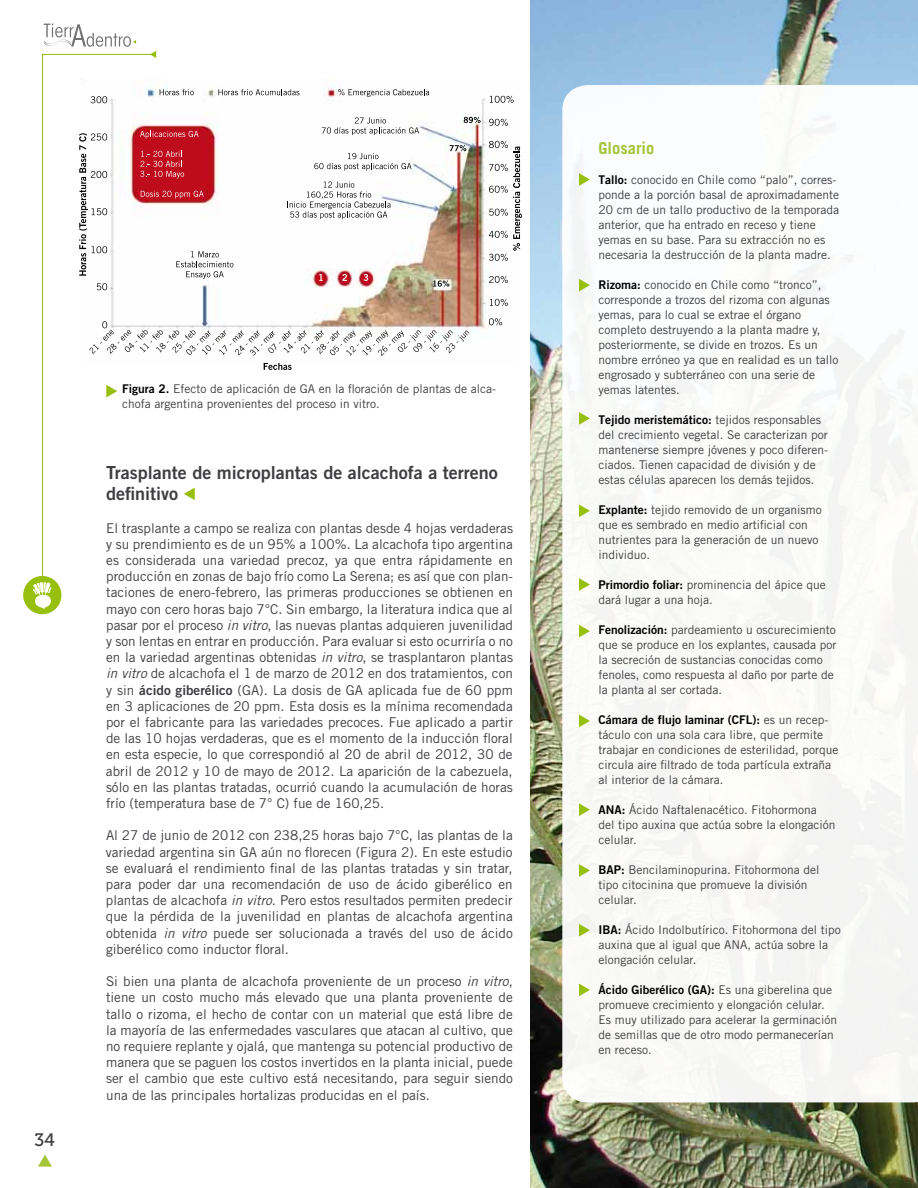
<style>
.page{position:relative;width:918px;height:1188px;background:#fff}
.page>*{position:absolute;margin:0;border:0;box-sizing:border-box;transform-origin:0 0}
.t1{font:18px/21.6px "Trade Gothic LT Std Bd 2";color:#3e3d40}
.t2{font:18px "Museo 500";color:#3e3d40}
.t3{font:700 16.5px "Trade Gothic LT Std";color:#a4c537}
.t4{font:13.5px/16.2px "Trade Gothic LT Std";color:#3e3d40;text-align:justify}
.t5{font:12px/15px "Trade Gothic LT Std";color:#3e3d40}
.t6{font:12px "Trade Gothic LT Std Bd 2";color:#000}
.s1{font-family:"Trade Gothic LT Std Bd 2";color:#000}
.s2{font-style:italic}
.s3{font-family:"Trade Gothic LT Std Bd 2"}
.s4{font-family:"Trade Gothic LT Std";color:#3e3d40}
</style>
<div class="page">
<svg style="left:38px;top:1155px;width:14px;height:12px"></svg>
<svg style="left:42px;top:54px;width:108px;height:524px"></svg>
<svg style="left:150px;top:51px;width:6px;height:7px"></svg>
<div style="left:23px;top:576px;width:38px;height:38px;background:#97bf0d;border-radius:50%"></div>
<svg style="left:33px;top:582px;width:19px;height:28px"></svg>
<svg style="left:44px;top:24px;width:92px;height:23px"></svg>
<img style="left:530px;top:0;width:388px;height:1188px">
<svg style="left:562px;top:85px;width:356px;height:1017px"></svg>
<svg style="left:184px;top:488px;width:11px;height:12px"></svg>
<svg style="left:106px;top:385px;width:11px;height:12px"></svg>
<svg style="left:579px;top:173px;width:11px;height:13px"></svg>
<svg style="left:579px;top:279px;width:11px;height:12px"></svg>
<svg style="left:579px;top:412px;width:11px;height:13px"></svg>
<svg style="left:579px;top:504px;width:11px;height:13px"></svg>
<svg style="left:579px;top:578px;width:11px;height:13px"></svg>
<svg style="left:579px;top:625px;width:11px;height:12px"></svg>
<svg style="left:579px;top:715px;width:11px;height:12px"></svg>
<svg style="left:579px;top:803px;width:11px;height:13px"></svg>
<svg style="left:579px;top:864px;width:11px;height:13px"></svg>
<svg style="left:579px;top:924px;width:11px;height:13px"></svg>
<svg style="left:579px;top:984px;width:11px;height:12px"></svg>
<img style="left:82px;top:79px;width:431px;height:285px">
<svg style="left:264px;top:363px;width:28px;height:7px"></svg>
<svg style="left:176px;top:251px;width:57px;height:28px"></svg>
<svg style="left:140px;top:131px;width:59px;height:8px"></svg>
<svg style="left:140px;top:151px;width:44px;height:27px"></svg>
<svg style="left:141px;top:191px;width:63px;height:7px"></svg>
<svg style="left:319px;top:274px;width:4px;height:7px"></svg>
<svg style="left:342px;top:274px;width:5px;height:7px"></svg>
<svg style="left:363px;top:274px;width:5px;height:7px"></svg>
<svg style="left:433px;top:280px;width:16px;height:7px"></svg>
<svg style="left:450px;top:145px;width:16px;height:6px"></svg>
<svg style="left:464px;top:117px;width:17px;height:6px"></svg>
<svg style="left:314px;top:153px;width:98px;height:18px"></svg>
<svg style="left:322px;top:117px;width:97px;height:18px"></svg>
<svg style="left:160px;top:89px;width:34px;height:6px"></svg>
<svg style="left:218px;top:89px;width:82px;height:6px"></svg>
<svg style="left:338px;top:89px;width:91px;height:8px"></svg>
<svg style="left:287px;top:182px;width:104px;height:37px"></svg>
<svg style="left:89px;top:321px;width:380px;height:35px"></svg>
<svg style="left:97px;top:283px;width:10px;height:7px"></svg>
<svg style="left:489px;top:318px;width:13px;height:7px"></svg>
<svg style="left:490px;top:299px;width:18px;height:7px"></svg>
<svg style="left:489px;top:276px;width:19px;height:7px"></svg>
<svg style="left:489px;top:141px;width:33px;height:120px"></svg>
<svg style="left:489px;top:119px;width:19px;height:7px"></svg>
<svg style="left:490px;top:96px;width:24px;height:7px"></svg>
<svg style="left:79px;top:133px;width:28px;height:143px"></svg>
<svg style="left:91px;top:96px;width:16px;height:7px"></svg>
<h1 class="t2" style="left:35px;top:1130px;width:22px">34</h1>
<p class="t5" style="left:122px;top:382px;width:375px"><span class="s1">Figura 2.</span> Efecto de aplicación de GA en la floración de plantas de alca&shy;chofa argentina provenientes del proceso in vitro.</p>
<h1 class="t1" style="left:106px;top:461px;width:393px">Trasplante de microplantas de alcachofa a terreno definitivo</h1>
<p class="t4" style="left:106px;top:520px;width:409px">El trasplante a campo se realiza con plantas desde 4 hojas verdaderas y su prendimiento es de un 95% a 100%. La alcachofa tipo argentina es considerada una variedad precoz, ya que entra rápidamente en producción en zonas de bajo frío como La Serena; es así que con plan&shy;taciones de enero-febrero, las primeras producciones se obtienen en mayo con cero horas bajo 7°C. Sin embargo, la literatura indica que al pasar por el proceso <span class="s2">in vitro</span>, las nuevas plantas adquieren juvenilidad y son lentas en entrar en producción. Para evaluar si esto ocurriría o no en la variedad argentinas obtenidas <span class="s2">in vitro</span>, se trasplantaron plantas <span class="s2">in vitro</span> de alcachofa el 1 de marzo de 2012 en dos tratamientos, con y sin <span class="s3">ácido giberélico</span> (GA). La dosis de GA aplicada fue de 60 ppm en 3 aplicaciones de 20 ppm. Esta dosis es la mínima recomendada por el fabricante para las variedades precoces. Fue aplicado a partir de las 10 hojas verdaderas, que es el momento de la inducción floral en esta especie, lo que correspondió al 20 de abril de 2012, 30 de abril de 2012 y 10 de mayo de 2012. La aparición de la cabezuela, sólo en las plantas tratadas, ocurrió cuando la acumulación de horas frío (temperatura base de 7° C) fue de 160,25.</p>
<p class="t4" style="left:106px;top:827px;width:408px">Al 27 de junio de 2012 con 238,25 horas bajo 7°C, las plantas de la variedad argentina sin GA aún no florecen (Figura 2). En este estudio se evaluará el rendimiento final de las plantas tratadas y sin tratar, para poder dar una recomendación de uso de ácido giberélico en plantas de alcachofa <span class="s2">in vitro</span>. Pero estos resultados permiten predecir que la pérdida de la juvenilidad en plantas de alcachofa argentina obtenida <span class="s2">in vitro</span> puede ser solucionada a través del uso de ácido giberélico como inductor floral.</p>
<p class="t4" style="left:106px;top:973px;width:408px">Si bien una planta de alcachofa proveniente de un proceso <span class="s2">in vitro</span>, tiene un costo mucho más elevado que una planta proveniente de tallo o rizoma, el hecho de contar con un material que está libre de la mayoría de las enfermedades vasculares que atacan al cultivo, que no requiere replante y ojalá, que mantenga su potencial productivo de manera que se paguen los costos invertidos en la planta inicial, puede ser el cambio que este cultivo está necesitando, para seguir siendo una de las principales hortalizas producidas en el país.</p>
<p class="t3" style="left:598px;top:138px;width:57px">Glosario</p>
<p class="t5" style="left:598px;top:172px;width:242px"><span class="s1">Tallo:</span> conocido en Chile como “palo”, corres&shy;ponde a la porción basal de aproximadamente 20 cm de un tallo productivo de la temporada anterior, que ha entrado en receso y tiene yemas en su base. Para su extracción no es necesaria la destrucción de la planta madre.</p>
<p class="t5" style="left:598px;top:277px;width:241px"><span class="s1">Rizoma:</span> conocido en Chile como “tronco”, corresponde a trozos del rizoma con algunas yemas, para lo cual se extrae el órgano completo destruyendo a la planta madre y, posteriormente, se divide en trozos. Es un nombre erróneo ya que en realidad es un tallo engrosado y subterráneo con una serie de yemas latentes.</p>
<p class="t6" style="left:598px;top:412px;width:224px">Tejido meristemático: <span class="s4">tejidos responsables</span></p>
<p class="t5" style="left:598px;top:427px;width:231px">del crecimiento vegetal. Se caracterizan por mantenerse siempre jóvenes y poco diferen&shy;ciados. Tienen capacidad de división y de estas células aparecen los demás tejidos.</p>
<p class="t5" style="left:598px;top:502px;width:225px"><span class="s1">Explante:</span> tejido removido de un organismo que es sembrado en medio artificial con nutrientes para la generación de un nuevo individuo.</p>
<p class="t5" style="left:598px;top:577px;width:229px"><span class="s1">Primordio foliar:</span> prominencia del ápice que dará lugar a una hoja.</p>
<p class="t5" style="left:598px;top:622px;width:239px"><span class="s1">Fenolización:</span> pardeamiento u oscurecimiento que se produce en los explantes, causada por la secreción de sustancias conocidas como fenoles, como respuesta al daño por parte de la planta al ser cortada.</p>
<p class="t6" style="left:598px;top:712px;width:231px">Cámara de flujo laminar (CFL): <span class="s4">es un recep-</span></p>
<p class="t5" style="left:598px;top:727px;width:241px">táculo con una sola cara libre, que permite trabajar en condiciones de esterilidad, porque circula aire filtrado de toda partícula extraña al interior de la cámara.</p>
<p class="t5" style="left:598px;top:802px;width:239px"><span class="s1">ANA:</span> Ácido Naftalenacético. Fitohormona del tipo auxina que actúa sobre la elongación celular.</p>
<p class="t5" style="left:598px;top:862px;width:223px"><span class="s1">BAP:</span> Bencilaminopurina. Fitohormona del tipo citocinina que promueve la división celular.</p>
<p class="t5" style="left:598px;top:922px;width:244px"><span class="s1">IBA:</span> Ácido Indolbutírico. Fitohormona del tipo auxina que al igual que ANA, actúa sobre la elongación celular.</p>
<p class="t6" style="left:598px;top:982px;width:235px">Ácido Giberélico (GA): <span class="s4">Es una giberelina que</span></p>
<p class="t5" style="left:598px;top:997px;width:240px">promueve crecimiento y elongación celular.<br>Es muy utilizado para acelerar la germinación de semillas que de otro modo permanecerían en receso.</p>
</div>
